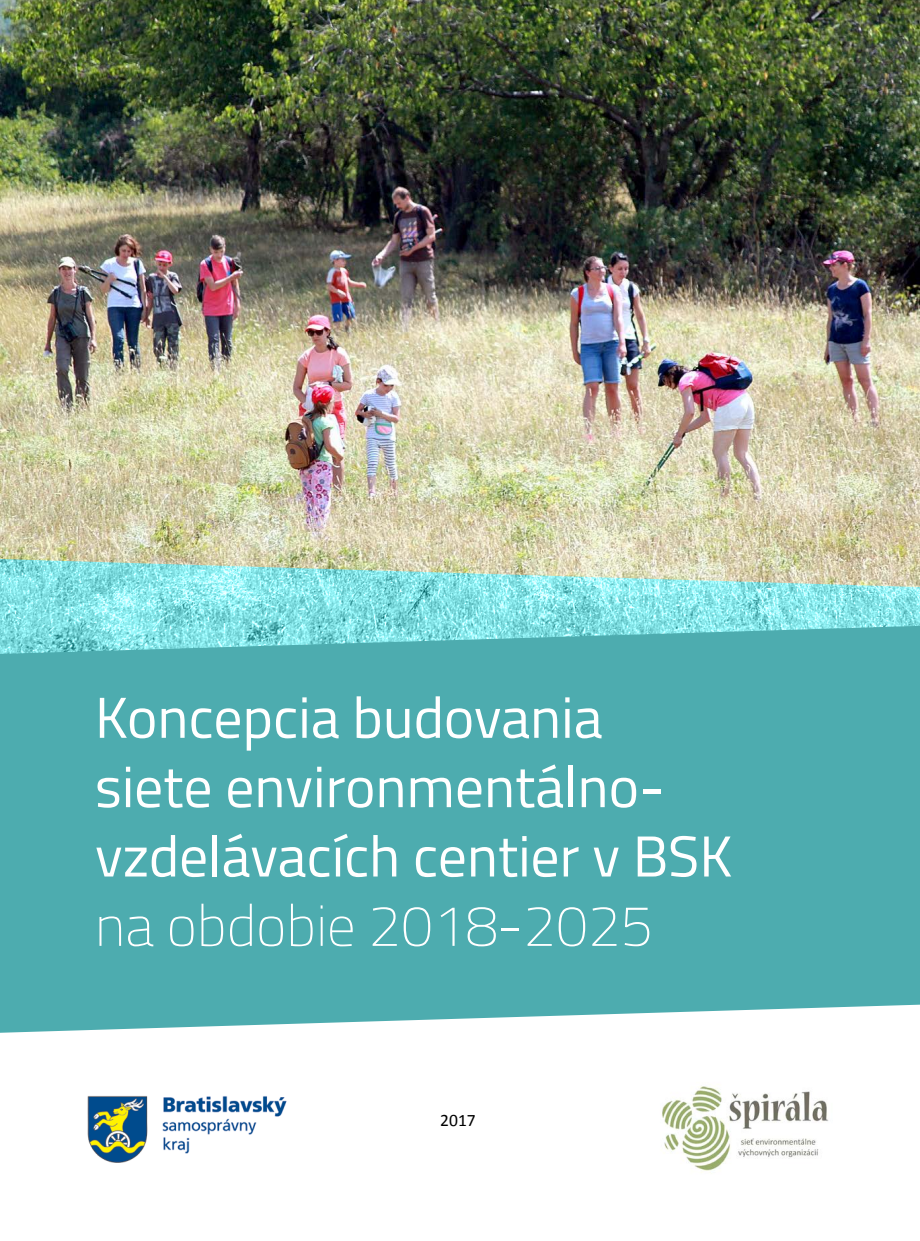
<style>
.page{position:relative;width:920px;height:1241px;background:#fff}
.page>*{position:absolute;margin:0;border:0;box-sizing:border-box;transform-origin:0 0}
.t1{font:57.75px/69.3px "Cairo";color:#fff}
.t2{font:200 57.75px "Cairo";color:#fff}
.t3{font:17.5px "Calibri";color:#000}
</style>
<div class="page">
<img style="left:0;top:0;width:919px;height:554px">
<svg style="left:0;top:554px;width:919px;height:71px;background:#9edfd8"></svg>
<div style="left:0;top:625px;width:919px;height:379px;background:#4dacaf"></div>
<svg style="left:0;top:1004px;width:919px;height:29px"></svg>
<img style="left:662px;top:1086px;width:167px;height:87px">
<img style="left:87px;top:1096px;width:200px;height:67px">
<p class="t1" style="left:95px;top:682px;width:638px">Koncepcia budovania siete environmentálno&shy;vzdelávacích centier v BSK</p>
<p class="t2" style="left:95px;top:878px;width:559px">na obdobie 2018-2025</p>
<p class="t3" style="left:440px;top:1109px;width:37px">2017</p>
</div>
